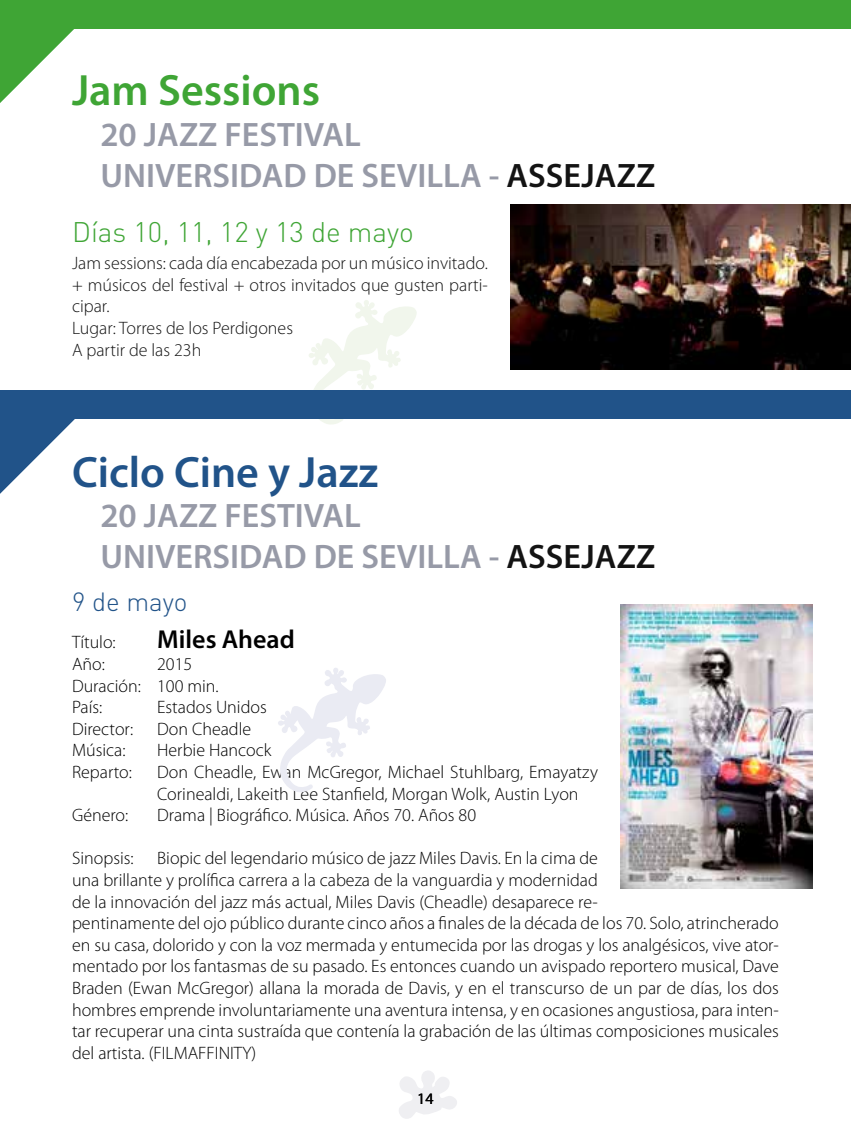
<style>
.page{position:relative;width:851px;height:1134px;background:#fff}
.page>*{position:absolute;margin:0;border:0;box-sizing:border-box;transform-origin:0 0}
.t1{font:600 44px "Myriad Pro";color:#215389}
.t2{font:600 44px "Myriad Pro";color:#3fa535}
.t3{font:600 34px/40.8px "Myriad Pro";color:#979aa7}
.t4{font:300 28px "DIN";color:#3fa535}
.t5{font:600 26px "Myriad Pro";color:#000}
.t6{font:300 26px "DIN";color:#215389}
.t7{font:300 18px/21.6px "Myriad Pro";color:#000}
.t8{font:300 18px/21.6px "Myriad Pro";color:#131313}
.t9{font:16px "Myriad Pro";color:#000}
.s1{color:#131313}
</style>
<div class="page">
<svg style="left:399px;top:1071px;width:58px;height:48px"></svg>
<svg style="left:308px;top:300px;width:108px;height:125px"></svg>
<img style="left:620px;top:604px;width:192px;height:284px">
<img style="left:510px;top:205px;width:340px;height:165px">
<svg style="left:278px;top:668px;width:108px;height:124px"></svg>
<svg style="left:0;top:28px;width:103px;height:75px"></svg>
<div style="left:0;top:0;width:850px;height:28px;background:#3fa535"></div>
<svg style="left:0;top:419px;width:75px;height:75px"></svg>
<div style="left:0;top:391px;width:850px;height:28px;background:#215389"></div>
<h1 class="t2" style="left:72px;top:62px;width:249px">Jam Sessions</h1>
<h2 class="t3" style="left:100px;top:113px;width:556px">20 JAZZ FESTIVAL<br>UNIVERSIDAD DE SEVILLA - <span class="s1">ASSEJAZZ</span></h2>
<h3 class="t4" style="left:72px;top:214px;width:343px">Días 10, 11, 12 y 13 de mayo</h3>
<p class="t8" style="left:72px;top:253px;width:417px">Jam sessions: cada día encabezada por un músico invitado. + músicos del festival + otros invitados que gusten parti&shy;cipar.<br>Lugar: Torres de los Perdigones<br>A partir de las 23h</p>
<h1 class="t1" style="left:72px;top:444px;width:308px">Ciclo Cine y Jazz</h1>
<h2 class="t3" style="left:100px;top:495px;width:556px">20 JAZZ FESTIVAL<br>UNIVERSIDAD DE SEVILLA - <span class="s1">ASSEJAZZ</span></h2>
<h3 class="t6" style="left:72px;top:586px;width:117px">9 de mayo</h3>
<p class="t7" style="left:72px;top:632px;width:45px">Título:</p>
<h3 class="t5" style="left:157px;top:623px;width:139px">Miles Ahead</h3>
<p class="t7" style="left:72px;top:653px;width:34px">Año:</p>
<p class="t7" style="left:72px;top:653px;width:148px;text-indent:85px">2015<br>Duración: 100 min.<br>País:</p>
<p class="t7" style="left:157px;top:697px;width:111px">Estados Unidos</p>
<p class="t7" style="left:72px;top:718px;width:63px">Director:</p>
<p class="t7" style="left:157px;top:718px;width:96px">Don Cheadle</p>
<p class="t7" style="left:72px;top:740px;width:55px">Música:</p>
<p class="t7" style="left:157px;top:740px;width:116px">Herbie Hancock</p>
<p class="t7" style="left:72px;top:761px;width:61px">Reparto:</p>
<p class="t7" style="left:157px;top:761px;width:442px">Don Cheadle, Ewan McGregor, Michael Stuhlbarg, Emayatzy<br>Corinealdi, Lakeith Lee Stanfield, Morgan Wolk, Austin Lyon</p>
<p class="t7" style="left:72px;top:805px;width:58px">Género:</p>
<p class="t7" style="left:157px;top:805px;width:320px">Drama | Biográfico. Música. Años 70. Años 80</p>
<p class="t7" style="left:72px;top:848px;width:63px">Sinopsis:</p>
<p class="t7" style="left:72px;top:848px;width:708px;text-indent:85px">Biopic del legendario músico de jazz Miles Davis. En la cima de<br>una brillante y prolífica carrera a la cabeza de la vanguardia y modernidad<br>de la innovación del jazz más actual, Miles Davis (Cheadle) desaparece re-<br>pentinamente del ojo público durante cinco años a finales de la década de los 70. Solo, atrincherado en su casa, dolorido y con la voz mermada y entumecida por las drogas y los analgésicos, vive ator&shy;mentado por los fantasmas de su pasado. Es entonces cuando un avispado reportero musical, Dave Braden (Ewan McGregor) allana la morada de Davis, y en el transcurso de un par de días, los dos hombres emprende involuntariamente una aventura intensa, y en ocasiones angustiosa, para inten&shy;tar recuperar una cinta sustraída que contenía la grabación de las últimas composiciones musicales del artista. (FILMAFFINITY)</p>
<p class="t9" style="left:417px;top:1088px;width:18px">14</p>
</div>
